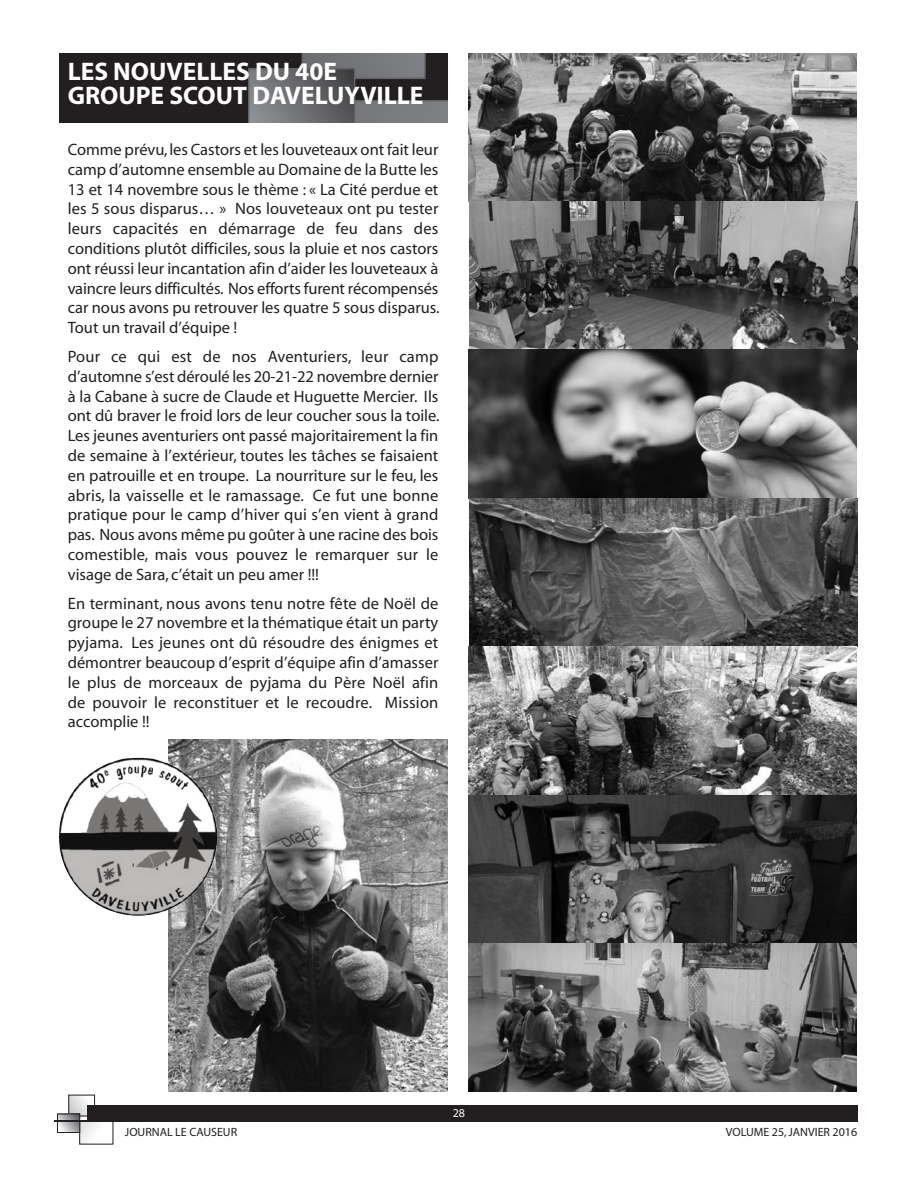
<style>
.page{position:relative;width:918px;height:1188px;background:#fff}
.page>*{position:absolute;margin:0;border:0;box-sizing:border-box;transform-origin:0 0}
.t1{font:700 25.5px/24px "Myriad";color:#fff}
.t2{font:16.5px/19.8px "Myriad";color:#231f20;text-align:justify}
.t3{font:12px "Myriad";color:#231f20}
.t4{font:12px "Myriad";color:#fff}
</style>
<div class="page">
<svg style="left:71px;top:1097px;width:16px;height:17px"></svg>
<svg style="left:82px;top:1123px;width:16px;height:19px"></svg>
<svg style="left:59px;top:1116px;width:19px;height:15px"></svg>
<div style="left:57px;top:1114px;width:23px;height:19px;border:1px solid #231f20"></div>
<hr style="left:54px;top:1120px;width:89px;height:2px;background:#231f20">
<div style="left:87px;top:1105px;width:770px;height:17px;background:#231f20"></div>
<div style="left:59px;top:53px;width:388px;height:69px;background:#231f20"></div>
<svg style="left:248px;top:53px;width:199px;height:69px"></svg>
<img style="left:469px;top:53px;width:388px;height:149px">
<svg style="left:469px;top:202px;width:388px;height:148px;background:#616161"></svg>
<svg style="left:469px;top:350px;width:388px;height:148px;background:#5f5f5f"></svg>
<svg style="left:469px;top:498px;width:388px;height:149px;background:#555"></svg>
<svg style="left:469px;top:647px;width:388px;height:148px;background:#7b7b7b"></svg>
<svg style="left:469px;top:795px;width:388px;height:148px;background:#3c3c3c"></svg>
<svg style="left:469px;top:943px;width:388px;height:149px;background:#707070"></svg>
<img style="left:168px;top:740px;width:279px;height:352px">
<img style="left:59px;top:757px;width:158px;height:159px;border-radius:50%">
<h1 class="t1" style="left:68px;top:62px;width:357px">LES NOUVELLES DU 40E<br>GROUPE SCOUT DAVELUYVILLE</h1>
<p class="t2" style="left:68px;top:141px;width:373px">Comme prévu, les Castors et les louveteaux ont fait leur camp d’automne ensemble au Domaine de la Butte les 13 et 14 novembre sous le thème : « La Cité perdue et les 5 sous disparus… » Nos louveteaux ont pu tester leurs capacités en démarrage de feu dans des conditions plutôt difficiles, sous la pluie et nos castors ont réussi leur incantation afin d’aider les louveteaux à vaincre leurs difficultés. Nos efforts furent récompensés car nous avons pu retrouver les quatre 5 sous disparus.<br>Tout un travail d’équipe !</p>
<p class="t2" style="left:68px;top:348px;width:373px">Pour ce qui est de nos Aventuriers, leur camp d’automne s’est déroulé les 20-21-22 novembre dernier à la Cabane à sucre de Claude et Huguette Mercier. Ils ont dû braver le froid lors de leur coucher sous la toile.<br>Les jeunes aventuriers ont passé majoritairement la fin de semaine à l’extérieur, toutes les tâches se faisaient en patrouille et en troupe. La nourriture sur le feu, les abris, la vaisselle et le ramassage. Ce fut une bonne pratique pour le camp d’hiver qui s’en vient à grand pas. Nous avons même pu goûter à une racine des bois comestible, mais vous pouvez le remarquer sur le visage de Sara, c’était un peu amer !!!</p>
<p class="t2" style="left:68px;top:595px;width:372px">En terminant, nous avons tenu notre fête de Noël de groupe le 27 novembre et la thématique était un party pyjama. Les jeunes ont dû résoudre des énigmes et démontrer beaucoup d’esprit d’équipe afin d’amasser le plus de morceaux de pyjama du Père Noël afin de pouvoir le reconstituer et le recoudre. Mission accomplie !!</p>
<p class="t3" style="left:125px;top:1128px;width:114px">JOURNAL LE CAUSEUR</p>
<p class="t4" style="left:453px;top:1109px;width:14px">28</p>
<p class="t3" style="left:726px;top:1128px;width:133px">VOLUME 25, JANVIER 2016</p>
</div>
